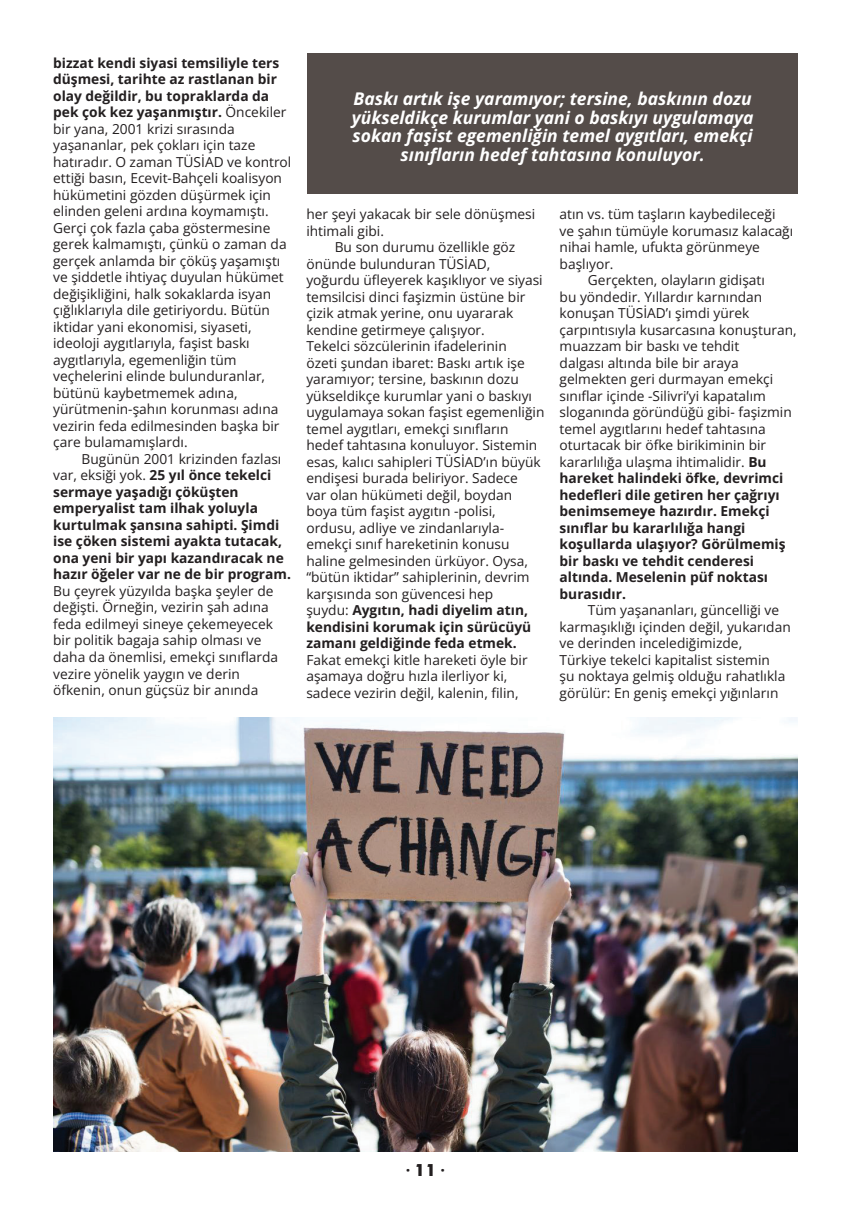
<style>
.page{position:relative;width:851px;height:1205px;background:#fff}
.page>*{position:absolute;margin:0;border:0;box-sizing:border-box;transform-origin:0 0}
.t1{font:italic 17.5px/18.8px "Open Sans";color:#fff;text-align:center}
.t2{font:16.25px "Open Sans";color:#231f20}
.t3{font:13.75px/16.5px "Open Sans";color:#231f20}
.s1{font-family:"Revue BT"}
</style>
<div class="page">
<div style="left:307px;top:53px;width:490px;height:141px;background:#544c49"></div>
<img style="left:53px;top:718px;width:744px;height:434px">
<p class="t3" style="left:53px;top:54px;width:240px">bizzat kendi siyasi temsiliyle ters düşmesi, tarihte az rastlanan bir olay değildir, bu topraklarda da pek çok kez yaşanmıştır. Öncekiler bir yana, 2001 krizi sırasında yaşananlar, pek çokları için taze hatıradır. O zaman TÜSİAD ve kontrol ettiği basın, Ecevit-Bahçeli koalisyon hükümetini gözden düşürmek için elinden geleni ardına koymamıştı.<br>Gerçi çok fazla çaba göstermesine gerek kalmamıştı, çünkü o zaman da gerçek anlamda bir çöküş yaşamıştı ve şiddetle ihtiyaç duyulan hükümet değişikliğini, halk sokaklarda isyan çığlıklarıyla dile getiriyordu. Bütün iktidar yani ekonomisi, siyaseti, ideoloji aygıtlarıyla, faşist baskı aygıtlarıyla, egemenliğin tüm veçhelerini elinde bulunduranlar, bütünü kaybetmemek adına, yürütmenin-şahın korunması adına vezirin feda edilmesinden başka bir çare bulamamışlardı.</p>
<p class="t3" style="left:53px;top:450px;width:239px;text-indent:28px">Bugünün 2001 krizinden fazlası var, eksiği yok. 25 yıl önce tekelci sermaye yaşadığı çöküşten emperyalist tam ilhak yoluyla kurtulmak şansına sahipti. Şimdi ise çöken sistemi ayakta tutacak, ona yeni bir yapı kazandıracak ne hazır öğeler var ne de bir program.<br>Bu çeyrek yüzyılda başka şeyler de değişti. Örneğin, vezirin şah adına feda edilmeyi sineye çekemeyecek bir politik bagaja sahip olması ve daha da önemlisi, emekçi sınıflarda vezire yönelik yaygın ve derin öfkenin, onun güçsüz bir anında</p>
<p class="t1" style="left:352px;top:88px;width:403px">Baskı artık işe yaramıyor; tersine, baskının dozu yükseldikçe kurumlar yani o baskıyı uygulamaya sokan faşist egemenliğin temel aygıtları, emekçi sınıfların hedef tahtasına konuluyor.</p>
<p class="t3" style="left:306px;top:206px;width:230px">her şeyi yakacak bir sele dönüşmesi ihtimali gibi.</p>
<p class="t3" style="left:306px;top:239px;width:239px;text-indent:28px">Bu son durumu özellikle göz önünde bulunduran TÜSİAD, yoğurdu üfleyerek kaşıklıyor ve siyasi temsilcisi dinci faşizmin üstüne bir çizik atmak yerine, onu uyararak kendine getirmeye çalışıyor.<br>Tekelci sözcülerinin ifadelerinin<br>özeti şundan ibaret: Baskı artık işe yaramıyor; tersine, baskının dozu yükseldikçe kurumlar yani o baskıyı uygulamaya sokan faşist egemenliğin temel aygıtları, emekçi sınıfların hedef tahtasına konuluyor. Sistemin esas, kalıcı sahipleri TÜSİAD’ın büyük endişesi burada beliriyor. Sadece<br>var olan hükümeti değil, boydan boya tüm faşist aygıtın -polisi, ordusu, adliye ve zindanlarıyla&shy;emekçi sınıf hareketinin konusu haline gelmesinden ürküyor. Oysa, “bütün iktidar” sahiplerinin, devrim karşısında son güvencesi hep<br>şuydu: Aygıtın, hadi diyelim atın, kendisini korumak için sürücüyü zamanı geldiğinde feda etmek.<br>Fakat emekçi kitle hareketi öyle bir aşamaya doğru hızla ilerliyor ki, sadece vezirin değil, kalenin, filin,</p>
<p class="t3" style="left:559px;top:206px;width:217px">atın vs. tüm taşların kaybedileceği</p>
<p class="t3" style="left:559px;top:222px;width:235px">ve şahın tümüyle korumasız kalacağı</p>
<p class="t3" style="left:559px;top:239px;width:202px">nihai hamle, ufukta görünmeye</p>
<p class="t3" style="left:559px;top:255px;width:55px">başlıyor.</p>
<p class="t3" style="left:588px;top:272px;width:178px">Gerçekten, olayların gidişatı</p>
<p class="t3" style="left:559px;top:288px;width:204px">bu yöndedir. Yıllardır karnından</p>
<p class="t3" style="left:559px;top:305px;width:191px">konuşan TÜSİAD’ı şimdi yürek</p>
<p class="t3" style="left:559px;top:321px;width:238px">çarpıntısıyla kusarcasına konuşturan,</p>
<p class="t3" style="left:559px;top:338px;width:181px">muazzam bir baskı ve tehdit</p>
<p class="t3" style="left:559px;top:354px;width:180px">dalgası altında bile bir araya</p>
<p class="t3" style="left:559px;top:371px;width:215px">gelmekten geri durmayan emekçi</p>
<p class="t3" style="left:559px;top:387px;width:208px">sınıflar içinde -Silivri’yi kapatalım</p>
<p class="t3" style="left:559px;top:404px;width:234px">sloganında göründüğü gibi- faşizmin</p>
<p class="t3" style="left:559px;top:420px;width:208px">temel aygıtlarını hedef tahtasına</p>
<p class="t3" style="left:559px;top:437px;width:208px">oturtacak bir öfke birikiminin bir</p>
<p class="t3" style="left:559px;top:453px;width:208px">kararlılığa ulaşma ihtimalidir. Bu</p>
<p class="t3" style="left:559px;top:470px;width:225px">hareket halindeki öfke, devrimci</p>
<p class="t3" style="left:559px;top:486px;width:222px">hedefleri dile getiren her çağrıyı</p>
<p class="t3" style="left:559px;top:503px;width:211px">benimsemeye hazırdır. Emekçi</p>
<p class="t3" style="left:559px;top:519px;width:187px">sınıflar bu kararlılığa hangi</p>
<p class="t3" style="left:559px;top:536px;width:227px">koşullarda ulaşıyor? Görülmemiş</p>
<p class="t3" style="left:559px;top:552px;width:196px">bir baskı ve tehdit cenderesi</p>
<p class="t3" style="left:559px;top:569px;width:210px">altında. Meselenin püf noktası</p>
<p class="t3" style="left:559px;top:585px;width:68px">burasıdır.</p>
<p class="t3" style="left:588px;top:602px;width:193px">Tüm yaşananları, güncelliği ve</p>
<p class="t3" style="left:559px;top:618px;width:233px">karmaşıklığı içinden değil, yukarıdan</p>
<p class="t3" style="left:559px;top:635px;width:184px">ve derinden incelediğimizde,</p>
<p class="t3" style="left:559px;top:651px;width:212px">Türkiye tekelci kapitalist sistemin</p>
<p class="t3" style="left:559px;top:668px;width:227px">şu noktaya gelmiş olduğu rahatlıkla</p>
<p class="t3" style="left:559px;top:684px;width:220px">görülür: En geniş emekçi yığınların</p>
<p class="t2" style="left:406px;top:1159px;width:41px">· <span class="s1">11</span> ·</p>
</div>
